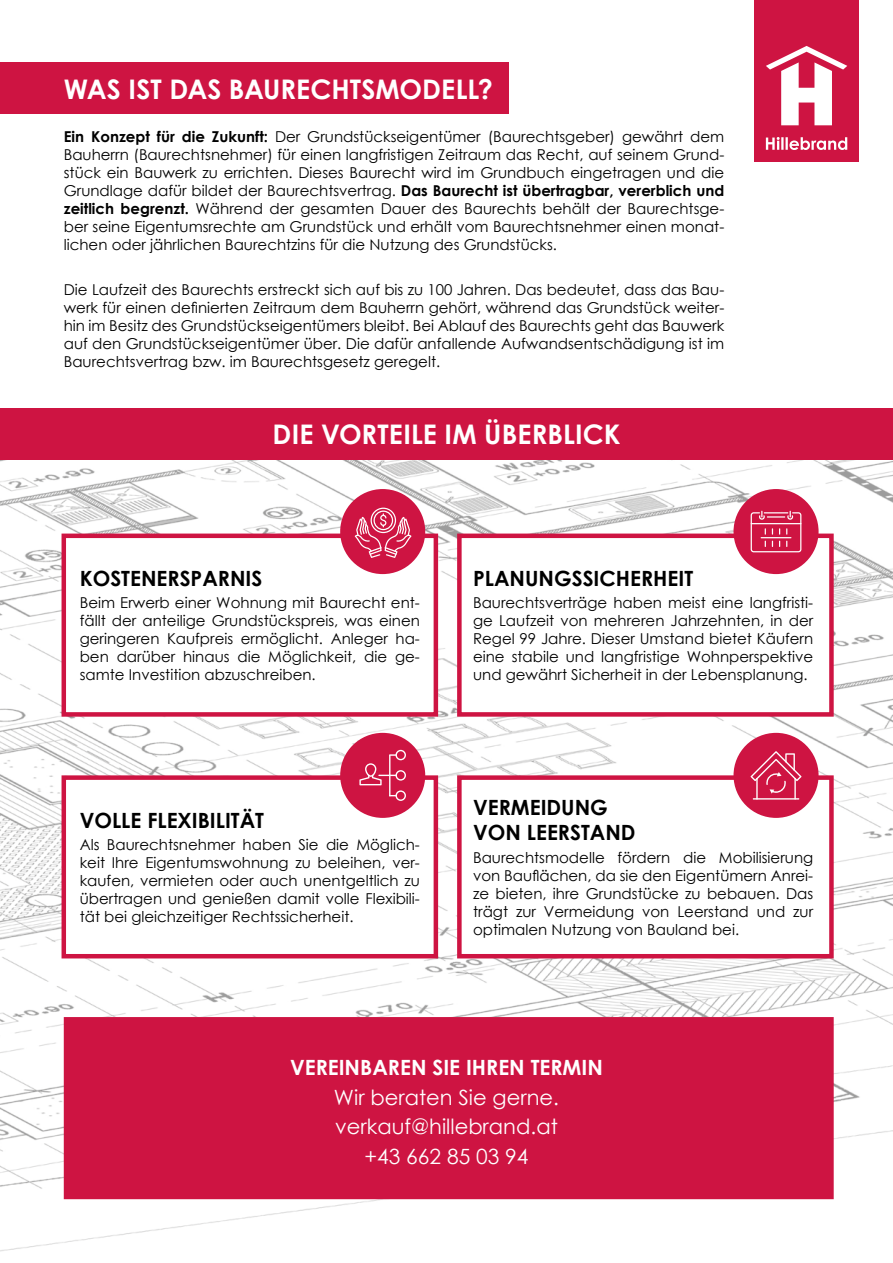
<style>
.page{position:relative;width:893px;height:1263px;background:#fff}
.page>*{position:absolute;margin:0;border:0;box-sizing:border-box;transform-origin:0 0}
.t1{font:700 27px "Century Gothic";color:#fff}
.t2{font:700 21px/25.2px "Century Gothic";color:#000}
.t3{font:21px/29.4px "Century Gothic";color:#fff;text-align:center}
.t4{font:700 21px "Century Gothic";color:#fff}
.t5{font:15px/18px "Century Gothic";color:#000;text-align:justify}
.s1{font-weight:700}
</style>
<div class="page">
<img style="left:0;top:459px;width:893px;height:793px">
<div style="left:457px;top:533px;width:377px;height:184px;background:#fff;border:5px solid #ce1442"></div>
<div style="left:457px;top:775px;width:377px;height:183px;background:#fff;border:5px solid #ce1442"></div>
<div style="left:64px;top:1017px;width:770px;height:182px;background:#ce1442"></div>
<div style="left:0;top:408px;width:893px;height:51px;background:#ce1442"></div>
<div style="left:0;top:63px;width:509px;height:51px;background:#ce1442"></div>
<div style="left:62px;top:775px;width:376px;height:183px;background:#fff;border:5px solid #ce1442"></div>
<div style="left:733px;top:489px;width:86px;height:85px;background:#ce1442;border-radius:50%"></div>
<svg style="left:751px;top:511px;width:50px;height:41px"></svg>
<div style="left:340px;top:733px;width:85px;height:85px;background:#ce1442;border-radius:50%"></div>
<svg style="left:359px;top:750px;width:47px;height:51px"></svg>
<div style="left:733px;top:733px;width:86px;height:85px;background:#ce1442;border-radius:50%"></div>
<hr style="left:756px;top:778px;width:2px;height:21px;background:#fff">
<hr style="left:794px;top:778px;width:2px;height:21px;background:#fff">
<hr style="left:753px;top:798px;width:46px;height:1px;background:#fff">
<svg style="left:750px;top:751px;width:51px;height:43px"></svg>
<div style="left:62px;top:533px;width:376px;height:184px;background:#fff;border:5px solid #ce1442"></div>
<div style="left:340px;top:489px;width:85px;height:85px;background:#ce1442;border-radius:50%"></div>
<svg style="left:355px;top:508px;width:56px;height:50px"></svg>
<div style="left:754px;top:0;width:105px;height:161px;background:#ce1442"></div>
<svg style="left:766px;top:46px;width:81px;height:79px"></svg>
<svg style="left:766px;top:137px;width:81px;height:13px"></svg>
<h1 class="t1" style="left:64px;top:78px;width:431px">WAS IST DAS BAURECHTSMODELL?</h1>
<p class="t5" style="left:64px;top:129px;width:662px"><span class="s1">Ein Konzept für die Zukunft:</span> Der Grundstückseigentümer (Baurechtsgeber) gewährt dem Bauherrn (Baurechtsnehmer) für einen langfristigen Zeitraum das Recht, auf seinem Grund&shy;stück ein Bauwerk zu errichten. Dieses Baurecht wird im Grundbuch eingetragen und die Grundlage dafür bildet der Baurechtsvertrag. <span class="s1">Das Baurecht ist übertragbar, vererblich und zeitlich begrenzt.</span> Während der gesamten Dauer des Baurechts behält der Baurechtsge&shy;ber seine Eigentumsrechte am Grundstück und erhält vom Baurechtsnehmer einen monat&shy;lichen oder jährlichen Baurechtzins für die Nutzung des Grundstücks.</p>
<p class="t5" style="left:64px;top:282px;width:662px">Die Laufzeit des Baurechts erstreckt sich auf bis zu 100 Jahren. Das bedeutet, dass das Bau&shy;werk für einen definierten Zeitraum dem Bauherrn gehört, während das Grundstück weiter&shy;hin im Besitz des Grundstückseigentümers bleibt. Bei Ablauf des Baurechts geht das Bauwerk auf den Grundstückseigentümer über. Die dafür anfallende Aufwandsentschädigung ist im Baurechtsvertrag bzw. im Baurechtsgesetz geregelt.</p>
<h1 class="t1" style="left:273px;top:423px;width:349px">DIE VORTEILE IM ÜBERBLICK</h1>
<h2 class="t2" style="left:80px;top:567px;width:184px">KOSTENERSPARNIS</h2>
<p class="t5" style="left:80px;top:595px;width:342px">Beim Erwerb einer Wohnung mit Baurecht ent&shy;fällt der anteilige Grundstückspreis, was einen geringeren Kaufpreis ermöglicht. Anleger ha&shy;ben darüber hinaus die Möglichkeit, die ge&shy;samte Investition abzuschreiben.</p>
<h2 class="t2" style="left:80px;top:809px;width:186px">VOLLE FLEXIBILITÄT</h2>
<p class="t5" style="left:80px;top:835px;width:342px">Als Baurechtsnehmer haben Sie die Möglich&shy;keit Ihre Eigentumswohnung zu beleihen, ver&shy;kaufen, vermieten oder auch unentgeltlich zu übertragen und genießen damit volle Flexibili&shy;tät bei gleichzeitiger Rechtssicherheit.</p>
<h2 class="t2" style="left:473px;top:567px;width:222px">PLANUNGSSICHERHEIT</h2>
<p class="t5" style="left:473px;top:595px;width:342px">Baurechtsverträge haben meist eine langfristi&shy;ge Laufzeit von mehreren Jahrzehnten, in der Regel 99 Jahre. Dieser Umstand bietet Käufern eine stabile und langfristige Wohnperspektive und gewährt Sicherheit in der Lebensplanung.</p>
<h2 class="t2" style="left:473px;top:796px;width:164px">VERMEIDUNG<br>VON LEERSTAND</h2>
<p class="t5" style="left:473px;top:848px;width:342px">Baurechtsmodelle fördern die Mobilisierung von Bauflächen, da sie den Eigentümern Anrei&shy;ze bieten, ihre Grundstücke zu bebauen. Das trägt zur Vermeidung von Leerstand und zur optimalen Nutzung von Bauland bei.</p>
<h2 class="t4" style="left:290px;top:1059px;width:314px">VEREINBAREN SIE IHREN TERMIN</h2>
<h2 class="t3" style="left:334px;top:1084px;width:227px">Wir beraten Sie gerne. verkauf@hillebrand.at +43 662 85 03 94</h2>
</div>
